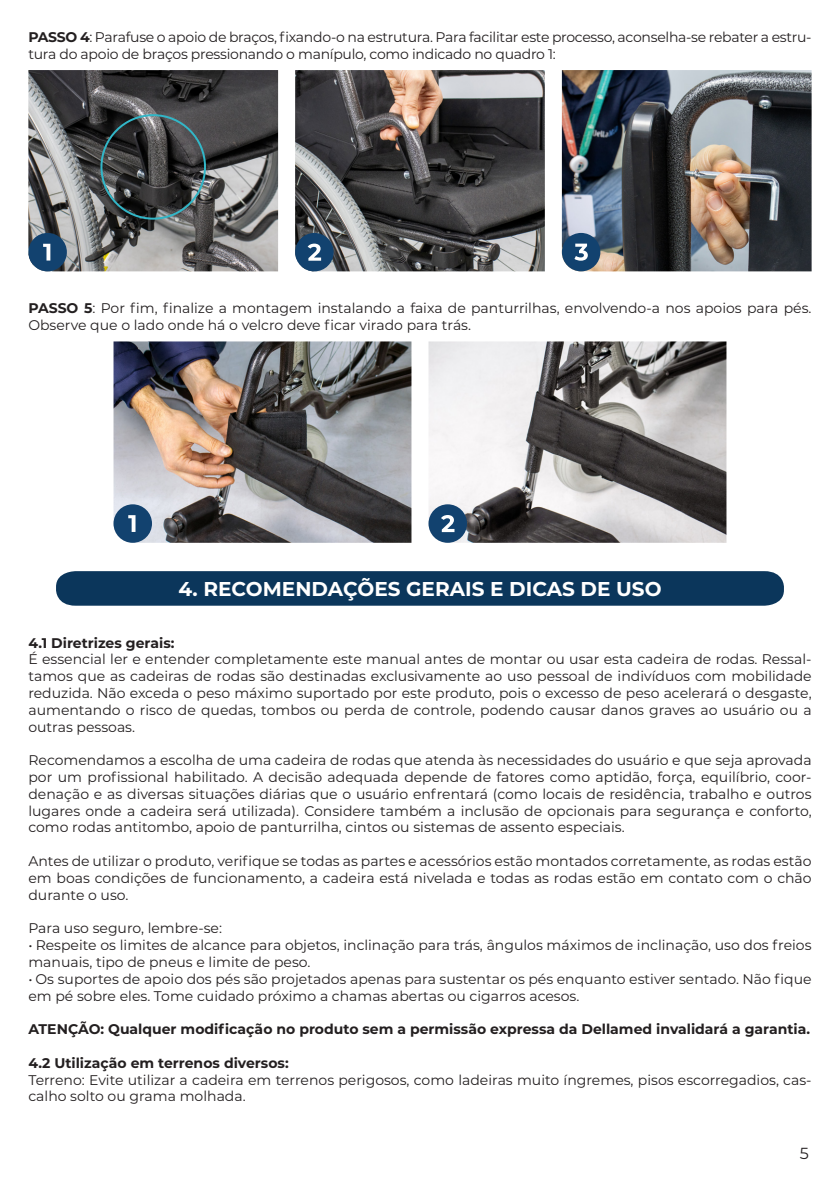
<style>
.page{position:relative;width:840px;height:1191px;background:#fff}
.page>*{position:absolute;margin:0;border:0;box-sizing:border-box;transform-origin:0 0}
.t1{font:700 20px "Montserrat";color:#fff}
.t2{font:16px "Montserrat";color:#231f20}
.t3{font:14px/16.8px "Montserrat";color:#231f20}
.t4{font:14px/16.8px "Montserrat";letter-spacing:-.02em;color:#231f20}
.t5{font:700 14px "Montserrat";color:#231f20}
.s1{font-weight:700}
</style>
<div class="page">
<img style="left:113px;top:341px;width:298px;height:202px">
<img style="left:428px;top:341px;width:298px;height:202px">
<div style="left:56px;top:571px;width:727px;height:34px;background:#0b365b"></div>
<div style="left:113px;top:504px;width:39px;height:39px;background:#12426f;border-radius:50%"></div>
<svg style="left:128px;top:515px;width:7px;height:17px"></svg>
<div style="left:428px;top:504px;width:38px;height:39px;background:#12426f;border-radius:50%"></div>
<svg style="left:441px;top:515px;width:13px;height:17px"></svg>
<img style="left:561px;top:70px;width:250px;height:201px">
<img style="left:28px;top:70px;width:250px;height:201px">
<div style="left:100px;top:114px;width:106px;height:106px;border:2px solid #32b6c7;border-radius:50%"></div>
<img style="left:295px;top:70px;width:249px;height:201px">
<div style="left:28px;top:233px;width:39px;height:38px;background:#12426f;border-radius:50%"></div>
<svg style="left:43px;top:244px;width:7px;height:16px"></svg>
<div style="left:295px;top:233px;width:38px;height:38px;background:#12426f;border-radius:50%"></div>
<svg style="left:307px;top:244px;width:14px;height:17px"></svg>
<div style="left:561px;top:233px;width:39px;height:38px;background:#12426f;border-radius:50%"></div>
<svg style="left:574px;top:244px;width:13px;height:17px"></svg>
<p class="t4" style="left:28px;top:28px;width:784px"><span class="s1">PASSO 4</span>: Parafuse o apoio de braços, fixando-o na estrutura. Para facilitar este processo, aconselha-se rebater a estru&shy;tura do apoio de braços pressionando o manípulo, como indicado no quadro 1:</p>
<p class="t3" style="left:28px;top:299px;width:784px"><span class="s1">PASSO 5</span>: Por fim, finalize a montagem instalando a faixa de panturrilhas, envolvendo-a nos apoios para pés.<br>Observe que o lado onde há o velcro deve ficar virado para trás.</p>
<p class="t1" style="left:178px;top:575px;width:484px">4. RECOMENDAÇÕES GERAIS E DICAS DE USO</p>
<p class="t5" style="left:28px;top:632px;width:147px">4.1 Diretrizes gerais:</p>
<p class="t3" style="left:28px;top:650px;width:784px;text-align:justify">É essencial ler e entender completamente este manual antes de montar ou usar esta cadeira de rodas. Ressal&shy;tamos que as cadeiras de rodas são destinadas exclusivamente ao uso pessoal de indivíduos com mobilidade reduzida. Não exceda o peso máximo suportado por este produto, pois o excesso de peso acelerará o desgaste, aumentando o risco de quedas, tombos ou perda de controle, podendo causar danos graves ao usuário ou a outras pessoas.</p>
<p class="t3" style="left:28px;top:751px;width:784px;text-align:justify">Recomendamos a escolha de uma cadeira de rodas que atenda às necessidades do usuário e que seja aprovada por um profissional habilitado. A decisão adequada depende de fatores como aptidão, força, equilíbrio, coor&shy;denação e as diversas situações diárias que o usuário enfrentará (como locais de residência, trabalho e outros lugares onde a cadeira será utilizada). Considere também a inclusão de opcionais para segurança e conforto, como rodas antitombo, apoio de panturrilha, cintos ou sistemas de assento especiais.</p>
<p class="t3" style="left:28px;top:852px;width:784px;text-align:justify">Antes de utilizar o produto, verifique se todas as partes e acessórios estão montados corretamente, as rodas estão em boas condições de funcionamento, a cadeira está nivelada e todas as rodas estão em contato com o chão durante o uso.</p>
<p class="t3" style="left:28px;top:919px;width:195px">Para uso seguro, lembre-se:</p>
<p class="t3" style="left:28px;top:936px;width:784px">• Respeite os limites de alcance para objetos, inclinação para trás, ângulos máximos de inclinação, uso dos freios manuais, tipo de pneus e limite de peso.</p>
<p class="t3" style="left:28px;top:970px;width:784px">• Os suportes de apoio dos pés são projetados apenas para sustentar os pés enquanto estiver sentado. Não fique em pé sobre eles. Tome cuidado próximo a chamas abertas ou cigarros acesos.</p>
<p class="t5" style="left:28px;top:1019px;width:782px">ATENÇÃO: Qualquer modificação no produto sem a permissão expressa da Dellamed invalidará a garantia.</p>
<p class="t5" style="left:28px;top:1052px;width:261px">4.2 Utilização em terrenos diversos:</p>
<p class="t3" style="left:28px;top:1070px;width:784px">Terreno: Evite utilizar a cadeira em terrenos perigosos, como ladeiras muito íngremes, pisos escorregadios, cas&shy;calho solto ou grama molhada.</p>
<p class="t2" style="left:799px;top:1142px;width:11px">5</p>
</div>
